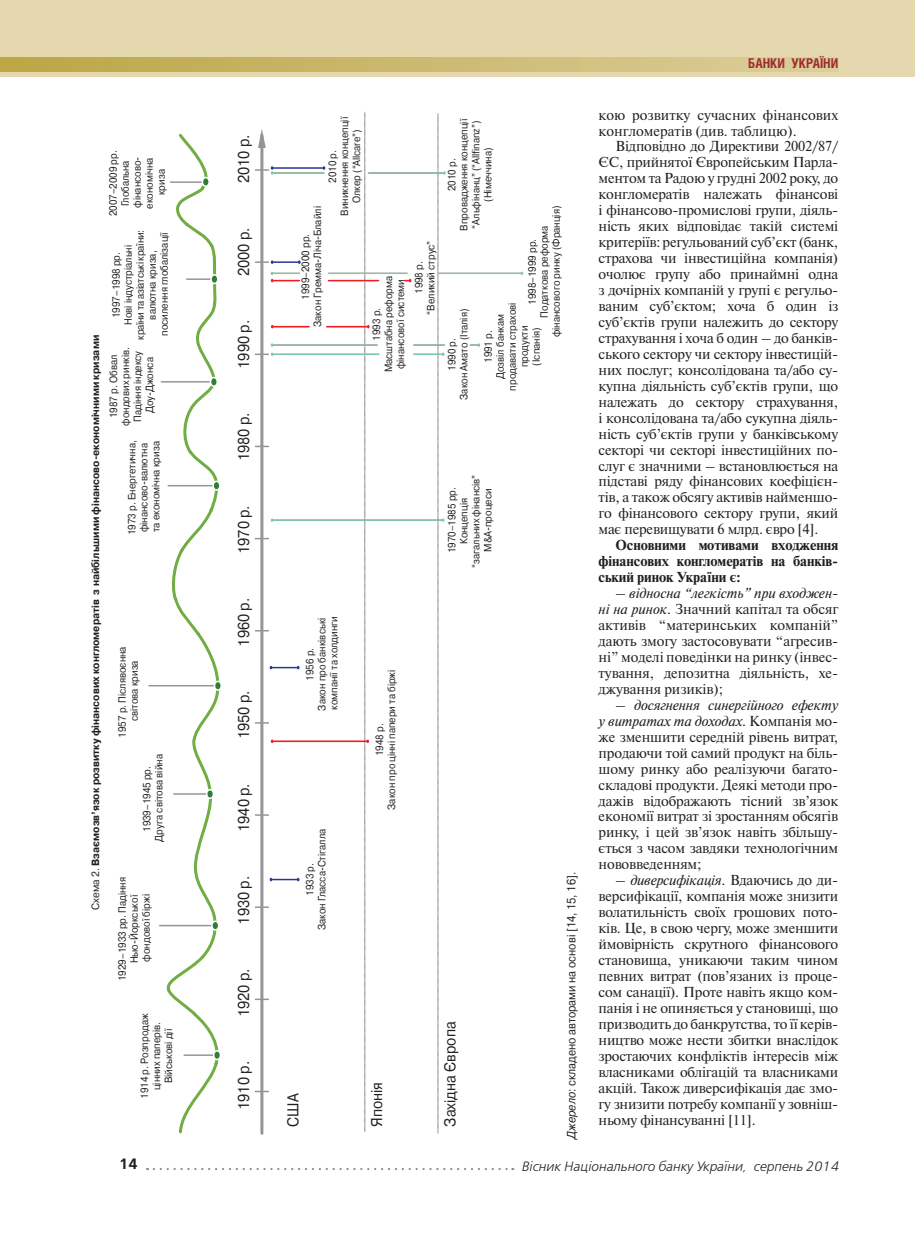
<style>
.page{position:relative;width:915px;height:1234px;background:#fff}
.page>*{position:absolute;margin:0;border:0;box-sizing:border-box;transform-origin:0 0}
.t1{font:15.6px "Pragmatica C";color:#231f20;scale:.9 1}
.t2{font:15px "Free Set Demi Bold C";color:#231f20}
.t3{font:14.4px/15.9px "Newton C";letter-spacing:-.01em;color:#231f20;text-align:justify}
.t4{font:700 14.4px/15.9px "Newton C";letter-spacing:-.005em;color:#231f20;text-align:justify}
.t5{font:italic 13.5px "Free Set Light C";color:#231f20}
.t6{font:700 13.5px "Helios Cond";color:#9e2d32}
.t7{font:12px "Pragmatica C";color:#231f20;scale:.9 1}
.t8{font:10.5px/12px "Pragmatica C";color:#231f20;text-align:center;scale:.9 1}
.t9{font:700 10.5px "Pragmatica C";color:#231f20;scale:.95 1}
.s1{font-weight:400}
.s2{font-style:italic}
.s3{font-size:10.5px}
</style>
<div class="page">
<div style="left:0;top:0;width:914px;height:77px;background:#e5d8ae"></div>
<svg style="left:0;top:57px;width:838px;height:14px;background:#cbb96f"></svg>
<svg style="left:154px;top:1167px;width:359px;height:2px"></svg>
<svg style="left:255px;top:445px;width:13px;height:2px"></svg>
<svg style="left:255px;top:537px;width:13px;height:2px"></svg>
<svg style="left:148px;top:133px;width:72px;height:1001px"></svg>
<hr style="left:184px;top:1054px;width:32px;height:1px;background:#939598">
<hr style="left:159px;top:924px;width:56px;height:2px;background:#939598">
<hr style="left:174px;top:793px;width:35px;height:1px;background:#939598">
<hr style="left:149px;top:684px;width:67px;height:2px;background:#939598">
<hr style="left:168px;top:485px;width:48px;height:1px;background:#939598">
<hr style="left:161px;top:381px;width:53px;height:1px;background:#939598">
<hr style="left:187px;top:278px;width:27px;height:2px;background:#939598">
<hr style="left:170px;top:181px;width:33px;height:2px;background:#939598">
<svg style="left:213px;top:1049px;width:7px;height:10px"></svg>
<svg style="left:210px;top:274px;width:8px;height:10px"></svg>
<svg style="left:210px;top:376px;width:8px;height:11px"></svg>
<svg style="left:212px;top:480px;width:8px;height:10px"></svg>
<svg style="left:201px;top:177px;width:9px;height:10px"></svg>
<svg style="left:214px;top:680px;width:7px;height:10px"></svg>
<svg style="left:206px;top:788px;width:8px;height:10px"></svg>
<svg style="left:211px;top:920px;width:8px;height:10px"></svg>
<hr style="left:271px;top:878px;width:27px;height:2px;background:#283890">
<hr style="left:271px;top:666px;width:27px;height:2px;background:#283890">
<hr style="left:272px;top:740px;width:95px;height:2px;background:#ee1d23">
<hr style="left:272px;top:519px;width:171px;height:2px;background:#7dcaae">
<hr style="left:272px;top:353px;width:107px;height:2px;background:#7dcaae">
<hr style="left:328px;top:272px;width:79px;height:2px;background:#7dcaae">
<hr style="left:438px;top:272px;width:83px;height:2px;background:#7dcaae">
<hr style="left:413px;top:353px;width:30px;height:2px;background:#7dcaae">
<hr style="left:272px;top:344px;width:105px;height:2px;background:#7dcaae">
<hr style="left:413px;top:344px;width:31px;height:2px;background:#7dcaae">
<svg style="left:470px;top:343px;width:10px;height:4px"></svg>
<svg style="left:255px;top:343px;width:18px;height:13px"></svg>
<hr style="left:271px;top:326px;width:38px;height:1px;background:#ee1d23">
<hr style="left:326px;top:326px;width:41px;height:1px;background:#ee1d23">
<svg style="left:364px;top:112px;width:5px;height:1020px"></svg>
<hr style="left:328px;top:280px;width:50px;height:1px;background:#ee1d23">
<svg style="left:404px;top:279px;width:7px;height:3px"></svg>
<hr style="left:368px;top:172px;width:76px;height:2px;background:#7dcaae">
<hr style="left:273px;top:172px;width:51px;height:2px;background:#7dcaae">
<svg style="left:270px;top:271px;width:29px;height:11px"></svg>
<svg style="left:437px;top:113px;width:8px;height:1020px"></svg>
<hr style="left:272px;top:261px;width:27px;height:2px;background:#283890">
<svg style="left:255px;top:260px;width:18px;height:4px"></svg>
<hr style="left:272px;top:167px;width:52px;height:2px;background:#283890">
<svg style="left:255px;top:166px;width:18px;height:9px"></svg>
<hr style="left:260px;top:135px;width:3px;height:997px;background:#939598">
<svg style="left:258px;top:129px;width:8px;height:19px"></svg>
<p class="t6" style="left:748px;top:58px;width:92px">БАНКИ УКРАЇНИ</p>
<p class="t9" style="left:91px;top:909px;width:606px;rotate:-90deg"><span class="s1">Схема 2.</span> Взаємозв’язок розвитку фінансових конгломератів з найбільшими фінансово-економічними кризами</p>
<p class="t8" style="left:108px;top:216px;width:75px;rotate:-90deg">2007–2009 рр.<br>Глобальна фінансово&shy;економічна криза</p>
<p class="t8" style="left:111px;top:340px;width:124px;rotate:-90deg">1997–1998 рр.<br>Нові індустріальні країни та азіатські країни: валютна криза, посилення глобалізації</p>
<p class="t8" style="left:108px;top:425px;width:89px;rotate:-90deg">1987 р. Обвал фондових ринків.<br>Падіння індексу<br>Доу-Джонса</p>
<p class="t8" style="left:127px;top:535px;width:107px;text-align:left;rotate:-90deg">1973 р. Енергетична, фінансово-валютна та економічна криза</p>
<p class="t8" style="left:117px;top:737px;width:103px;rotate:-90deg">1957 р. Післявоєнна світова криза</p>
<p class="t8" style="left:142px;top:841px;width:98px;rotate:-90deg">1939–1945 рр.<br>Друга світова війна</p>
<p class="t8" style="left:117px;top:980px;width:117px;rotate:-90deg">1929–1933 рр. Падіння<br>Нью-Йоркської фондової біржі</p>
<p class="t8" style="left:139px;top:1098px;width:97px;rotate:-90deg">1914 р. Розпродаж цінних паперів.<br>Військові дії</p>
<p class="t1" style="left:238px;top:183px;width:56px;rotate:-90deg">2010 р.</p>
<p class="t1" style="left:238px;top:276px;width:56px;rotate:-90deg">2000 р.</p>
<p class="t1" style="left:238px;top:368px;width:56px;rotate:-90deg">1990 р.</p>
<p class="t1" style="left:238px;top:461px;width:56px;rotate:-90deg">1980 р.</p>
<p class="t1" style="left:238px;top:554px;width:56px;rotate:-90deg">1970 р.</p>
<p class="t1" style="left:238px;top:646px;width:56px;rotate:-90deg">1960 р.</p>
<p class="t1" style="left:238px;top:739px;width:56px;rotate:-90deg">1950 р.</p>
<p class="t1" style="left:238px;top:831px;width:56px;rotate:-90deg">1940 р.</p>
<p class="t1" style="left:238px;top:924px;width:56px;rotate:-90deg">1930 р.</p>
<p class="t1" style="left:238px;top:1016px;width:56px;rotate:-90deg">1920 р.</p>
<p class="t1" style="left:238px;top:1109px;width:56px;rotate:-90deg">1910 р.</p>
<p class="t8" style="left:327px;top:216px;width:112px;rotate:-90deg">2010 р.<br>Виникнення концепції<br>Олкер (“Allcare”)</p>
<p class="t8" style="left:300px;top:327px;width:136px;rotate:-90deg">1999–2000 рр.<br>Закон Гремма-Ліча-Блайлі</p>
<p class="t8" style="left:371px;top:372px;width:109px;rotate:-90deg">1993 р.<br>Масштабна реформа фінансової системи</p>
<p class="t8" style="left:413px;top:314px;width:84px;rotate:-90deg">1998 р. “Великий струс”</p>
<p class="t8" style="left:446px;top:230px;width:126px;rotate:-90deg">2010 р.<br>Впровадження концепції “Альфінанц” (“Allfinanz”) (Німеччина)</p>
<p class="t8" style="left:527px;top:337px;width:148px;rotate:-90deg">1998–1999 рр.<br>Податкова реформа фінансового ринку (Франція)</p>
<p class="t8" style="left:446px;top:400px;width:103px;rotate:-90deg">1990 р.<br>Закон Амато (Італія)</p>
<p class="t8" style="left:483px;top:390px;width:99px;rotate:-90deg">1991 р.<br>Дозвіл банкам продавати страхові продукти<br>(Іспанія)</p>
<p class="t8" style="left:305px;top:710px;width:106px;rotate:-90deg">1956 р.<br>Закон про банківські компанії та холдинги</p>
<p class="t8" style="left:305px;top:930px;width:114px;rotate:-90deg">1933 р.<br>Закон Гласса-Стігалла</p>
<p class="t8" style="left:374px;top:809px;width:157px;rotate:-90deg">1948 р.<br>Закон про цінні папери та біржі</p>
<p class="t1" style="left:287px;top:1126px;width:38px;rotate:-90deg">США</p>
<p class="t1" style="left:371px;top:1126px;width:51px;rotate:-90deg">Японія</p>
<p class="t8" style="left:446px;top:568px;width:105px;rotate:-90deg">1970–1985 рр.<br>Концепція “загальних фінансів”<br>М&amp;А-процеси</p>
<p class="t1" style="left:444px;top:1126px;width:118px;rotate:-90deg">Західна Європа</p>
<p class="t7" style="left:566px;top:1138px;width:298px;rotate:-90deg"><span class="s2">Джерело</span>: складено авторами на основі [14, 15, 16].</p>
<p class="t3" style="left:598px;top:108px;width:241px">кою розвитку сучасних фінансових конгломератів (див. таб лицю).</p>
<p class="t3" style="left:598px;top:140px;width:241px;text-indent:17px">Відповідно до Директиви 2002/87/ ЄС, прийнятої Європейським Парла&shy;ментом та Радою у грудні 2002 року, до конгломератів належать фінансові і фінансово-промислові групи, діяль&shy;ність яких відповідає такій системі критеріїв: регульований суб’єкт (банк, страхова чи інвестиційна компанія) очолює групу або принаймні одна з дочірніх компаній у групі є регульо&shy;ваним суб’єктом; хоча б один із суб’єктів групи належить до сектору страхування і хоча б один – до банків&shy;ського сектору чи сектору інвестицій&shy;них послуг; консолідована та/або су&shy;купна діяльність суб’єктів групи, що належать до сектору страхування, і консолідована та/або сукупна діяль&shy;ність суб’єктів групи у банківському секторі чи секторі інвестиційних по&shy;слуг є значними – встановлюється на підставі ряду фінансових коефіцієн&shy;тів, а також обсягу активів найменшо&shy;го фінансового сектору групи, який має перевищувати 6 млрд. євро [4].</p>
<p class="t4" style="left:598px;top:538px;width:241px;text-indent:17px">Основними мотивами входження фінансових конгломератів на банків&shy;ський ринок України є:</p>
<p class="t3" style="left:598px;top:586px;width:241px;text-indent:17px">– <span class="s2">відносна “легкість” при входжен&shy;ні на ринок</span>. Значний капітал та обсяг активів “материнських компаній” дають змогу застосовувати “агресив&shy;ні” моделі поведінки на ринку (інвес&shy;тування, депозитна діяльність, хе&shy;джування ризиків);</p>
<p class="t3" style="left:598px;top:698px;width:241px;text-indent:17px">– <span class="s2">досягнення синергійного ефекту у витратах та доходах</span>. Компанія мо&shy;же зменшити середній рівень витрат, продаючи той самий продукт на біль&shy;шому ринку або реалізуючи багато&shy;складові продукти. Деякі методи про&shy;дажів відображають тісний зв’язок економії витрат зі зростанням обсягів ринку, і цей зв’язок навіть збільшу&shy;ється з часом завдяки технологічним нововведенням;</p>
<p class="t3" style="left:598px;top:873px;width:241px;text-indent:17px">– <span class="s2">диверсифікація</span>. Вдаючись до ди&shy;версифікації, компанія може знизити волатильність своїх грошових пото&shy;ків. Це, в свою чергу, може зменшити ймовірність скрутного фінансового становища, уникаючи таким чином певних витрат (пов’язаних із проце&shy;сом санації). Проте навіть якщо ком&shy;панія і не опиняється у ста новищі, що призводить до банк рутства, то її керів&shy;ництво може нести збитки внаслідок зростаючих конф ліктів інтересів між власниками об лігацій та власниками акцій. Також диверсифікація дає змо&shy;гу знизити потребу компанії у зовніш&shy;ньому фінансуванні [11].</p>
<p class="t2" style="left:119px;top:1157px;width:20px">14</p>
<p class="t5" style="left:521px;top:1160px;width:319px">Вісник Національного банку України<span class="s3">,</span> серпень 2014</p>
</div>
